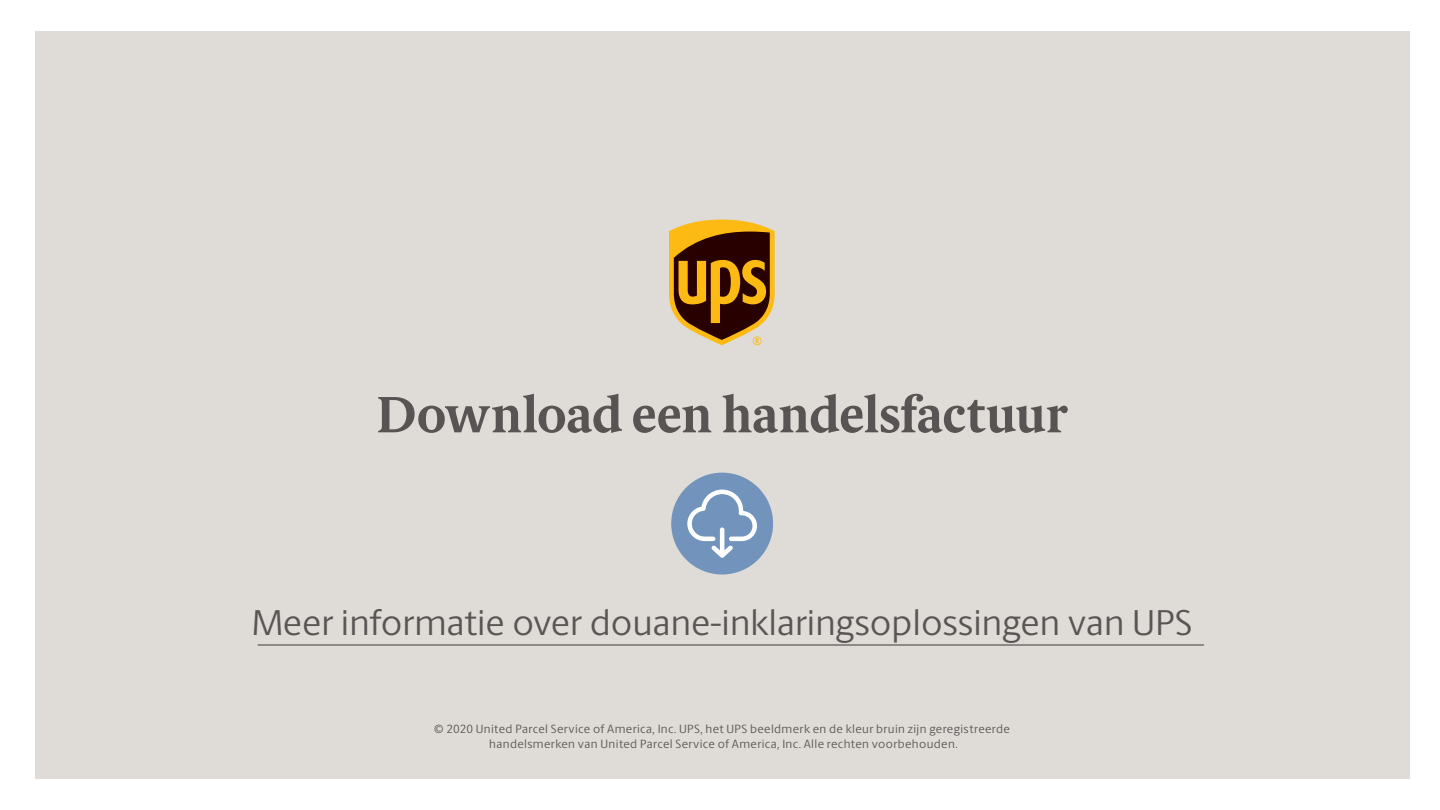
<style>
.page{position:relative;width:1440px;height:810px;background:#fff}
.page>*{position:absolute;margin:0;border:0;box-sizing:border-box;transform-origin:0 0}
.t1{font:700 51.15px "UPS Berlingske Serif Tx";letter-spacing:-.01em;color:#595454}
.Nav_Volume_Header{font:36px "UPS Berlingske Sans";color:#595555}
.t2{font:12px/14.4px "UPS Berlingske Sans";letter-spacing:.03em;color:#595555;text-align:center}
</style>
<div class="page">
<div style="left:35px;top:31px;width:1374px;height:748px;background:#dfdcd7"></div>
<div style="left:671px;top:473px;width:102px;height:101px;background:#7293bc;border-radius:50%"></div>
<svg style="left:687px;top:490px;width:70px;height:68px"></svg>
<hr style="left:258px;top:644px;width:946px;height:2px;background:#595555">
<svg style="left:670px;top:220px;width:104px;height:125px;background:#956824"></svg>
<p class="t1" style="left:377px;top:378px;width:692px">Download een handelsfactuur</p>
<p class="Nav_Volume_Header" style="left:252px;top:597px;width:942px">Meer informatie over douane-inklaringsoplossingen van UPS</p>
<p class="t2" style="left:434px;top:722px;width:577px">© 2020 United Parcel Service of America, Inc. UPS, het UPS beeldmerk en de kleur bruin zijn geregistreerde handelsmerken van United Parcel Service of America, Inc. Alle rechten voorbehouden.</p>
</div>
